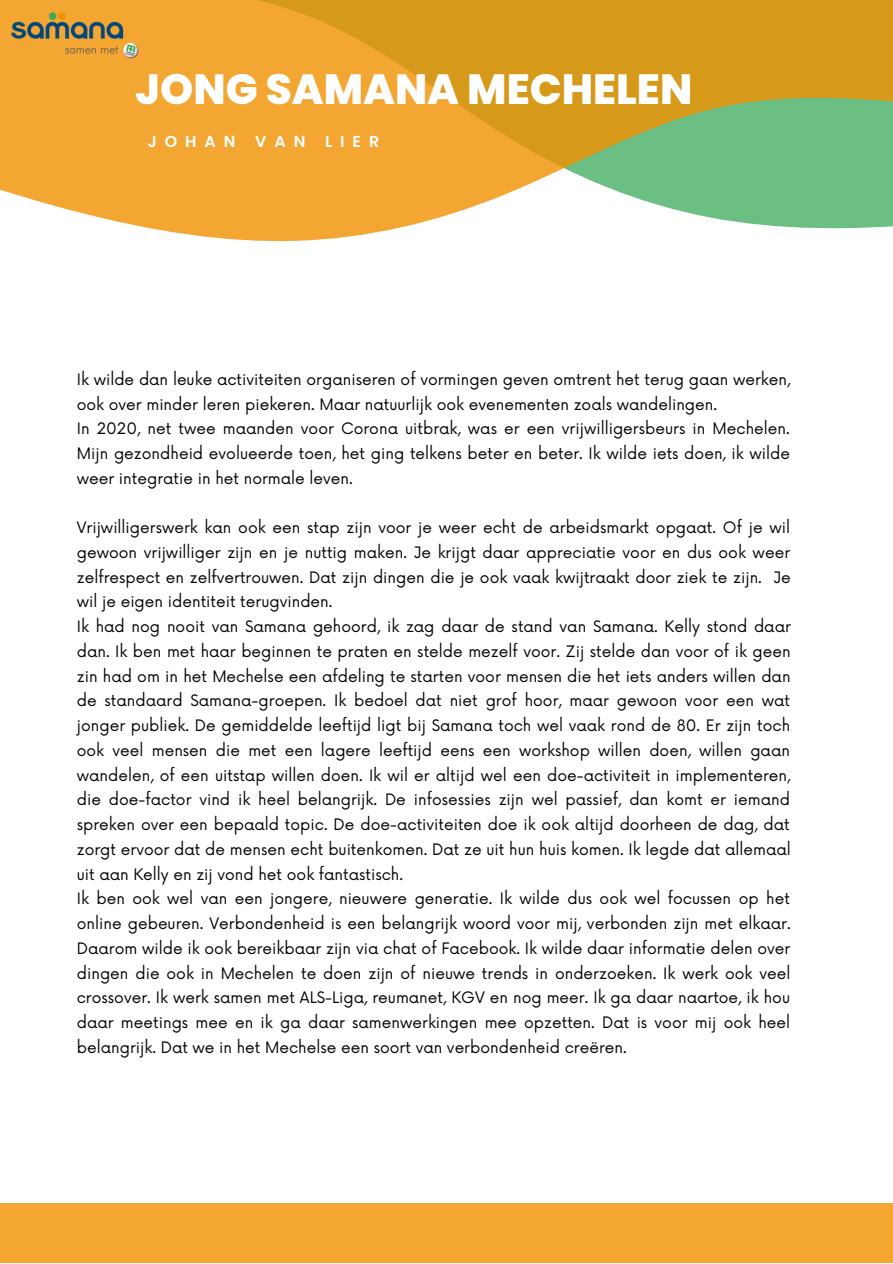
<style>
.page{position:relative;width:893px;height:1264px;background:#fff}
.page>*{position:absolute;margin:0;border:0;box-sizing:border-box;transform-origin:0 0}
.t1{font:800 42.15px "Poppins";color:#fff}
.t2{font:600 15.9px "Poppins";letter-spacing:.5em;color:#fff}
.t3{font:15.45px/24.8px "Now";color:#000}
</style>
<div class="page">
<div style="left:0;top:1203px;width:892px;height:59px;background:#f4a633"></div>
<svg style="left:0;top:0;width:892px;height:242px;background:#d7af4d"></svg>
<img style="left:0;top:2px;width:148px;height:66px">
<h1 class="t1" style="left:135px;top:60px;width:558px">JONG SAMANA MECHELEN</h1>
<p class="t2" style="left:148px;top:130px;width:233px">JOHAN VAN LIER</p>
<p class="t3" style="left:77px;top:367px;width:715px">Ik wilde dan leuke activiteiten organiseren of vormingen geven omtrent het terug gaan werken, ook over minder leren piekeren. Maar natuurlijk ook evenementen zoals wandelingen.<br>In 2020, net twee maanden voor Corona uitbrak, was er een vrijwilligersbeurs in Mechelen.<br>Mijn gezondheid evolueerde toen, het ging telkens beter en beter. Ik wilde iets doen, ik wilde weer integratie in het normale leven.</p>
<p class="t3" style="left:77px;top:516px;width:715px">Vrijwilligerswerk kan ook een stap zijn voor je weer echt de arbeidsmarkt opgaat. Of je wil gewoon vrijwilliger zijn en je nuttig maken. Je krijgt daar appreciatie voor en dus ook weer zelfrespect en zelfvertrouwen. Dat zijn dingen die je ook vaak kwijtraakt door ziek te zijn. Je wil je eigen identiteit terugvinden.<br>Ik had nog nooit van Samana gehoord, ik zag daar de stand van Samana. Kelly stond daar dan. Ik ben met haar beginnen te praten en stelde mezelf voor. Zij stelde dan voor of ik geen zin had om in het Mechelse een afdeling te starten voor mensen die het iets anders willen dan de standaard Samana-groepen. Ik bedoel dat niet grof hoor, maar gewoon voor een wat jonger publiek. De gemiddelde leeftijd ligt bij Samana toch wel vaak rond de 80. Er zijn toch ook veel mensen die met een lagere leeftijd eens een workshop willen doen, willen gaan wandelen, of een uitstap willen doen. Ik wil er altijd wel een doe-activiteit in implementeren, die doe-factor vind ik heel belangrijk. De infosessies zijn wel passief, dan komt er iemand spreken over een bepaald topic. De doe-activiteiten doe ik ook altijd doorheen de dag, dat zorgt ervoor dat de mensen echt buitenkomen. Dat ze uit hun huis komen. Ik legde dat allemaal uit aan Kelly en zij vond het ook fantastisch.<br>Ik ben ook wel van een jongere, nieuwere generatie. Ik wilde dus ook wel focussen op het online gebeuren. Verbondenheid is een belangrijk woord voor mij, verbonden zijn met elkaar.<br>Daarom wilde ik ook bereikbaar zijn via chat of Facebook. Ik wilde daar informatie delen over dingen die ook in Mechelen te doen zijn of nieuwe trends in onderzoeken. Ik werk ook veel crossover. Ik werk samen met ALS-Liga, reumanet, KGV en nog meer. Ik ga daar naartoe, ik hou daar meetings mee en ik ga daar samenwerkingen mee opzetten. Dat is voor mij ook heel belangrijk. Dat we in het Mechelse een soort van verbondenheid creëren.</p>
</div>
